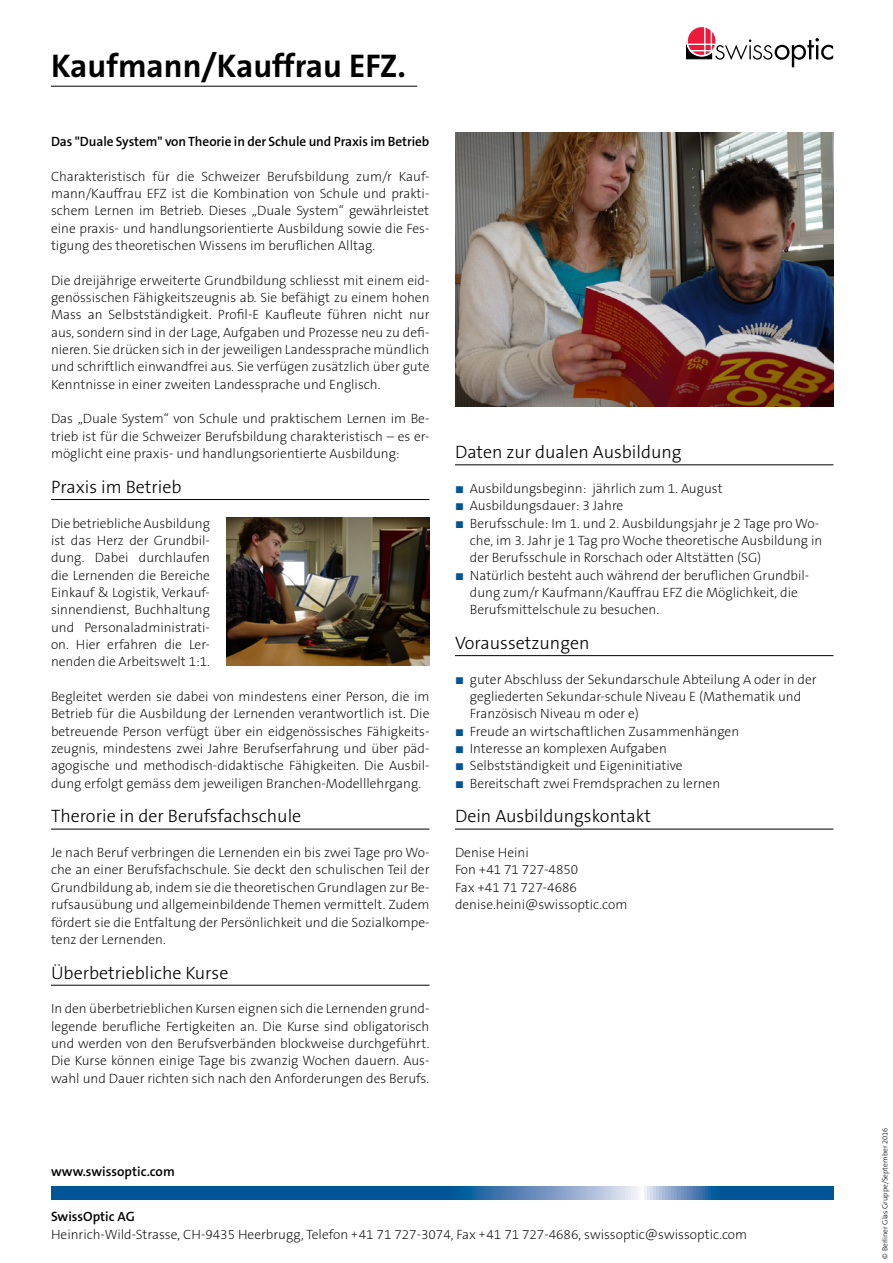
<style>
.page{position:relative;width:893px;height:1263px;background:#fff}
.page>*{position:absolute;margin:0;border:0;box-sizing:border-box;transform-origin:0 0}
.t1{font:700 33px "The Sans B7";color:#000}
.t2{font:300 18px "The Sans B3";color:#000}
.t3{font:200 13.5px/17.4px "The Sans B2";color:#000;text-align:justify}
.t4{font:600 13.5px "The Sans B6";letter-spacing:-.005em;color:#000}
.t5{font:300 7.5px "The Sans B3";color:#000}
.s1{font-family:"Times New Roman";font-weight:400;font-size:14.85px;color:#005596}
.s2{font-size:12px}
</style>
<div class="page">
<hr style="left:51px;top:499px;width:378px;height:1px;background:#000">
<hr style="left:51px;top:829px;width:378px;height:1px;background:#000">
<hr style="left:51px;top:985px;width:378px;height:1px;background:#000">
<hr style="left:51px;top:86px;width:366px;height:1px;background:#000">
<svg style="left:51px;top:1187px;width:782px;height:12px;background:#286da6"></svg>
<img style="left:455px;top:133px;width:378px;height:273px">
<hr style="left:455px;top:464px;width:378px;height:1px;background:#000">
<hr style="left:455px;top:655px;width:378px;height:1px;background:#000">
<hr style="left:455px;top:829px;width:378px;height:1px;background:#000">
<img style="left:227px;top:518px;width:202px;height:148px">
<svg style="left:687px;top:27px;width:146px;height:40px"></svg>
<h1 class="t1" style="left:51px;top:48px;width:357px">Kaufmann/Kauffrau EFZ.</h1>
<p class="t4" style="left:51px;top:134px;width:380px">Das "Duale System" von Theorie in der Schule und Praxis im Betrieb</p>
<p class="t3" style="left:51px;top:168px;width:380px">Charakteristisch für die Schweizer Berufsbildung zum/r Kauf&shy;mann/Kauffrau EFZ ist die Kombination von Schule und prakti&shy;schem Lernen im Betrieb. Dieses „Duale System“ gewährleistet eine praxis- und handlungsorientierte Ausbildung sowie die Fes&shy;tigung des theoretischen Wissens im beruflichen Alltag.</p>
<p class="t3" style="left:51px;top:272px;width:380px">Die dreijährige erweiterte Grundbildung schliesst mit einem eid&shy;genössischen Fähigkeitszeugnis ab. Sie befähigt zu einem hohen Mass an Selbstständigkeit. Profil-E Kaufleute führen nicht nur aus, sondern sind in der Lage, Aufgaben und Prozesse neu zu defi&shy;nieren. Sie drücken sich in der jeweiligen Landessprache mündlich und schriftlich einwandfrei aus. Sie verfügen zusätzlich über gute Kenntnisse in einer zweiten Landessprache und Englisch.</p>
<p class="t3" style="left:51px;top:411px;width:380px">Das „Duale System“ von Schule und praktischem Lernen im Be&shy;trieb ist für die Schweizer Berufsbildung charakteristisch – es er&shy;möglicht eine praxis- und handlungsorientierte Ausbildung:</p>
<h2 class="t2" style="left:51px;top:477px;width:132px">Praxis im Betrieb</h2>
<p class="t3" style="left:51px;top:515px;width:160px">Die betriebliche Ausbildung ist das Herz der Grundbil&shy;dung. Dabei durchlaufen die Lernenden die Bereiche Einkauf &amp; Logistik, Verkauf&shy;sinnendienst, Buchhaltung und Personaladministrati&shy;on. Hier erfahren die Ler&shy;nenden die Arbeitswelt 1:1.</p>
<p class="t3" style="left:51px;top:688px;width:380px">Begleitet werden sie dabei von mindestens einer Person, die im Betrieb für die Ausbildung der Lernenden verantwortlich ist. Die betreuende Person verfügt über ein eidgenössisches Fähigkeits&shy;zeugnis, mindestens zwei Jahre Berufserfahrung und über päd&shy;agogische und methodisch-didaktische Fähigkeiten. Die Ausbil&shy;dung erfolgt gemäss dem jeweiligen Branchen-Modelllehrgang.</p>
<h2 class="t2" style="left:51px;top:807px;width:252px">Therorie in der Berufsfachschule</h2>
<p class="t3" style="left:51px;top:844px;width:380px">Je nach Beruf verbringen die Lernenden ein bis zwei Tage pro Wo&shy;che an einer Berufsfachschule. Sie deckt den schulischen Teil der Grundbildung ab, indem sie die theoretischen Grundlagen zur Be&shy;rufsausübung und allgemeinbildende Themen vermittelt. Zudem fördert sie die Entfaltung der Persönlichkeit und die Sozialkompe&shy;tenz der Lernenden.</p>
<h2 class="t2" style="left:51px;top:963px;width:179px">Überbetriebliche Kurse</h2>
<p class="t3" style="left:51px;top:1000px;width:380px">In den überbetrieblichen Kursen eignen sich die Lernenden grund&shy;legende berufliche Fertigkeiten an. Die Kurse sind obligatorisch und werden von den Berufsverbänden blockweise durchgeführt.<br>Die Kurse können einige Tage bis zwanzig Wochen dauern. Aus&shy;wahl und Dauer richten sich nach den Anforderungen des Berufs.</p>
<h2 class="t2" style="left:455px;top:442px;width:228px">Daten zur dualen Ausbildung</h2>
<p class="t3" style="left:455px;top:480px;width:269px"><span class="s1">■</span> Ausbildungsbeginn: jährlich zum 1. August</p>
<p class="t3" style="left:455px;top:497px;width:170px"><span class="s1">■</span> Ausbildungsdauer: 3 Jahre</p>
<p class="t3" style="left:470px;top:515px;width:354px;text-align:left;text-indent:-15px"><span class="s1">■</span> Berufsschule: Im 1. und 2. Ausbildungsjahr je 2 Tage pro Wo&shy;che, im 3. Jahr je 1 Tag pro Woche theoretische Ausbildung in der Berufsschule in Rorschach oder Altstätten (SG)</p>
<p class="t3" style="left:470px;top:567px;width:341px;text-align:left;text-indent:-15px"><span class="s1">■</span> Natürlich besteht auch während der beruflichen Grundbil&shy;dung zum/r Kaufmann/Kauffrau EFZ die Möglichkeit, die<br>Berufsmittelschule zu besuchen.</p>
<h2 class="t2" style="left:455px;top:633px;width:136px">Voraussetzungen</h2>
<p class="t3" style="left:470px;top:671px;width:348px;text-align:left;text-indent:-15px"><span class="s1">■</span> guter Abschluss der Sekundarschule Abteilung A oder in der gegliederten Sekundar-schule Niveau E (Mathematik und<br>Französisch Niveau m oder e)</p>
<p class="t3" style="left:455px;top:723px;width:286px"><span class="s1">■</span> Freude an wirtschaftlichen Zusammenhängen</p>
<p class="t3" style="left:455px;top:740px;width:213px"><span class="s1">■</span> Interesse an komplexen Aufgaben</p>
<p class="t3" style="left:455px;top:757px;width:229px"><span class="s1">■</span> Selbstständigkeit und Eigeninitiative</p>
<p class="t3" style="left:455px;top:775px;width:267px"><span class="s1">■</span> Bereitschaft zwei Fremdsprachen zu lernen</p>
<h2 class="t2" style="left:455px;top:807px;width:197px">Dein Ausbildungskontakt</h2>
<p class="t3" style="left:455px;top:844px;width:174px;text-align:left">Denise Heini<br>Fon +41 71 727-4850<br>Fax +41 71 727-4686 denise.heini@swissoptic.com</p>
<p class="t4" style="left:51px;top:1164px;width:125px">www.swissoptic.com</p>
<p class="t4" style="left:51px;top:1209px;width:85px">SwissOptic AG</p>
<p class="t3" style="left:51px;top:1226px;width:698px">Heinrich-Wild-Strasse, CH-9435 Heerbrugg, Telefon <span class="s2">+</span>41 71 727-3074, Fax <span class="s2">+</span>41 71 727-4686, swissoptic@swissoptic.com</p>
<p class="t5" style="left:881px;top:1259px;width:133px;rotate:-90deg">© Berliner Glas Gruppe/September 2016</p>
</div>
